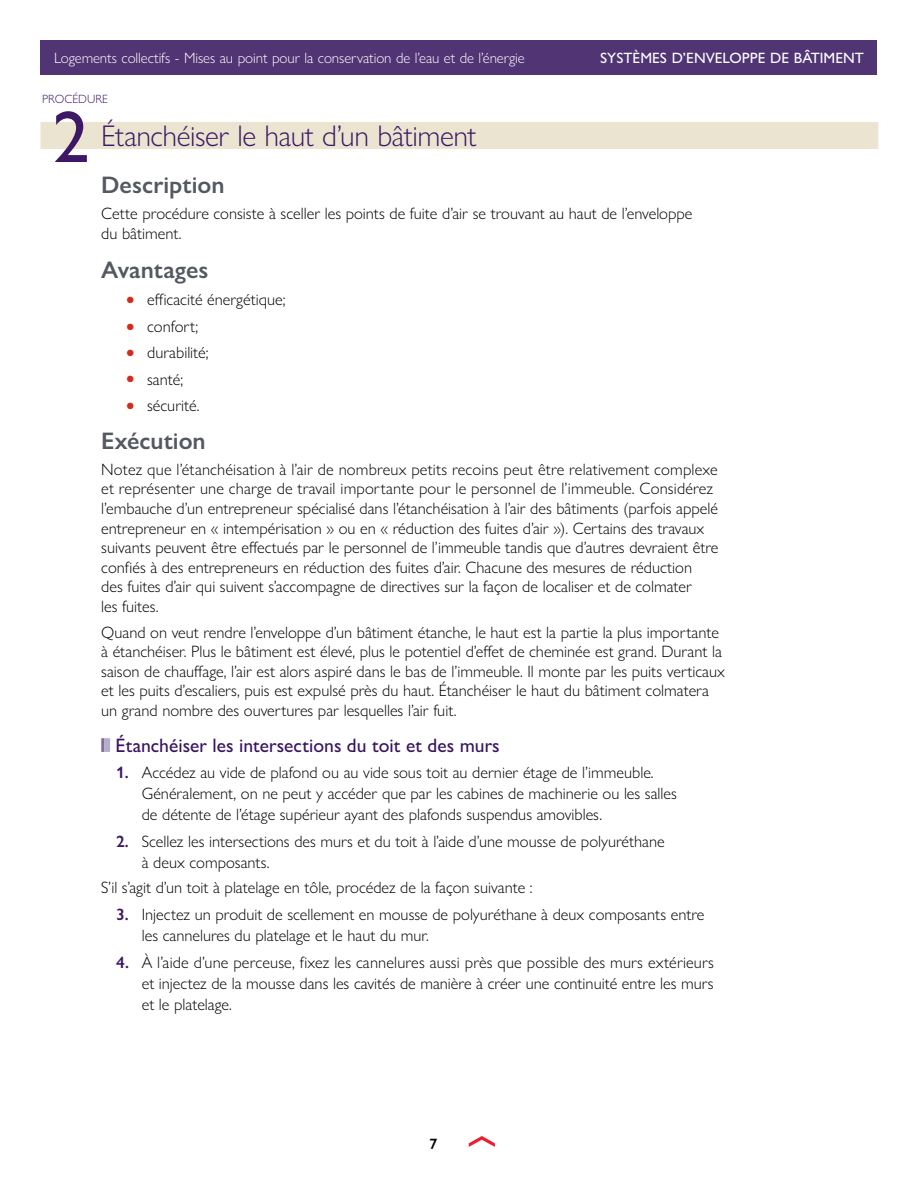
<style>
.page{position:relative;width:918px;height:1188px;background:#fff}
.page>*{position:absolute;margin:0;border:0;box-sizing:border-box;transform-origin:0 0}
.MURB_H2_Procedure{font:500 73.5px "Gill Sans Nova";color:#3d1865}
.MURB_H2_Procedure-2{font:300 30px "Gill Sans Nova";letter-spacing:-.015em;color:#3d1865}
.MURB_H3{font:600 24px "Gill Sans Nova";color:#545861}
.MURB_H4_Procedure_Su{font:500 19.5px "Gill Sans Nova";color:#381460}
.MURB_P_Body{font:300 16.5px/19.5px "Gill Sans Nova";color:#000}
.t1{font:300 15px "Gill Sans Nova";letter-spacing:-.005em;color:#fff}
.t2{font:500 15px "Gill Sans Nova";color:#fff}
.t3{font:600 15px "Gill Sans Nova";color:#000}
.MURB_H2_Procedure-3{font:300 12px "Gill Sans Nova";color:#3d1865}
.s1{color:#d52b1e}
.s2{font-weight:600;color:#3d1865}
</style>
<div class="page">
<svg style="left:469px;top:1136px;width:26px;height:11px"></svg>
<div style="left:40px;top:40px;width:838px;height:35px;background:#513474"></div>
<hr style="left:101px;top:738px;width:3px;height:14px;background:#81709c">
<div style="left:104px;top:738px;width:6px;height:14px;background:#b7adc8"></div>
<div style="left:40px;top:122px;width:838px;height:27px;background:#ebe4d1"></div>
<p class="t1" style="left:54px;top:49px;width:472px">Logements collectifs - Mises au point pour la conservation de l’eau et de l’énergie</p>
<h2 class="MURB_H2_Procedure-3" style="left:42px;top:92px;width:67px">PROCÉDURE</h2>
<h2 class="MURB_H2_Procedure" style="left:53px;top:92px;width:38px">2</h2>
<h2 class="MURB_H2_Procedure-2" style="left:101px;top:117px;width:377px">Étanchéiser le haut d’un bâtiment</h2>
<p class="t2" style="left:600px;top:49px;width:265px">SYSTÈMES D’ENVELOPPE DE BÂTIMENT</p>
<h3 class="MURB_H3" style="left:101px;top:170px;width:125px">Description</h3>
<p class="MURB_P_Body" style="left:101px;top:204px;width:593px">Cette procédure consiste à sceller les points de fuite d’air se trouvant au haut de l’enveloppe du bâtiment.</p>
<h3 class="MURB_H3" style="left:101px;top:255px;width:109px">Avantages</h3>
<p class="MURB_P_Body" style="left:127px;top:290px;width:160px"><span class="s1">●</span> efficacité énergétique;</p>
<p class="MURB_P_Body" style="left:127px;top:316px;width:73px"><span class="s1">●</span> confort;</p>
<p class="MURB_P_Body" style="left:127px;top:343px;width:83px"><span class="s1">●</span> durabilité;</p>
<p class="MURB_P_Body" style="left:127px;top:369px;width:58px"><span class="s1">●</span> santé;</p>
<p class="MURB_P_Body" style="left:127px;top:396px;width:74px"><span class="s1">●</span> sécurité.</p>
<h3 class="MURB_H3" style="left:101px;top:426px;width:106px">Exécution</h3>
<p class="MURB_P_Body" style="left:101px;top:459px;width:619px">Notez que l’étanchéisation à l’air de nombreux petits recoins peut être relativement complexe et représenter une charge de travail importante pour le personnel de l’immeuble. Considérez l’embauche d’un entrepreneur spécialisé dans l’étanchéisation à l’air des bâtiments (parfois appelé entrepreneur en « intempérisation » ou en « réduction des fuites d’air »). Certains des travaux suivants peuvent être effectués par le personnel de l’immeuble tandis que d’autres devraient être confiés à des entrepreneurs en réduction des fuites d’air. Chacune des mesures de réduction<br>des fuites d’air qui suivent s’accompagne de directives sur la façon de localiser et de colmater<br>les fuites.</p>
<p class="MURB_P_Body" style="left:101px;top:622px;width:625px">Quand on veut rendre l’enveloppe d’un bâtiment étanche, le haut est la partie la plus importante à étanchéiser. Plus le bâtiment est élevé, plus le potentiel d’effet de cheminée est grand. Durant la saison de chauffage, l’air est alors aspiré dans le bas de l’immeuble. Il monte par les puits verticaux et les puits d’escaliers, puis est expulsé près du haut. Étanchéiser le haut du bâtiment colmatera un grand nombre des ouvertures par lesquelles l’air fuit.</p>
<h4 class="MURB_H4_Procedure_Su" style="left:116px;top:733px;width:386px">Étanchéiser les intersections du toit et des murs</h4>
<p class="MURB_P_Body" style="left:142px;top:762px;width:537px;line-height:21px;text-indent:-26px"><span class="s2">1.</span> Accédez au vide de plafond ou au vide sous toit au dernier étage de l’immeuble.<br>Généralement, on ne peut y accéder que par les cabines de machinerie ou les salles de détente de l’étage supérieur ayant des plafonds suspendus amovibles.</p>
<p class="MURB_P_Body" style="left:142px;top:831px;width:525px;line-height:21px;text-indent:-26px"><span class="s2">2.</span> Scellez les intersections des murs et du toit à l’aide d’une mousse de polyuréthane à deux composants.</p>
<p class="MURB_P_Body" style="left:101px;top:877px;width:433px">S’il s’agit d’un toit à platelage en tôle, procédez de la façon suivante :</p>
<p class="MURB_P_Body" style="left:142px;top:904px;width:564px;line-height:21px;text-indent:-26px"><span class="s2">3.</span> Injectez un produit de scellement en mousse de polyuréthane à deux composants entre les cannelures du platelage et le haut du mur.</p>
<p class="MURB_P_Body" style="left:142px;top:952px;width:574px;line-height:21px;text-align:justify;text-indent:-26px"><span class="s2">4.</span> À l’aide d’une perceuse, fixez les cannelures aussi près que possible des murs extérieurs et injectez de la mousse dans les cavités de manière à créer une continuité entre les murs et le platelage.</p>
<p class="t3" style="left:429px;top:1134px;width:9px">7</p>
</div>
